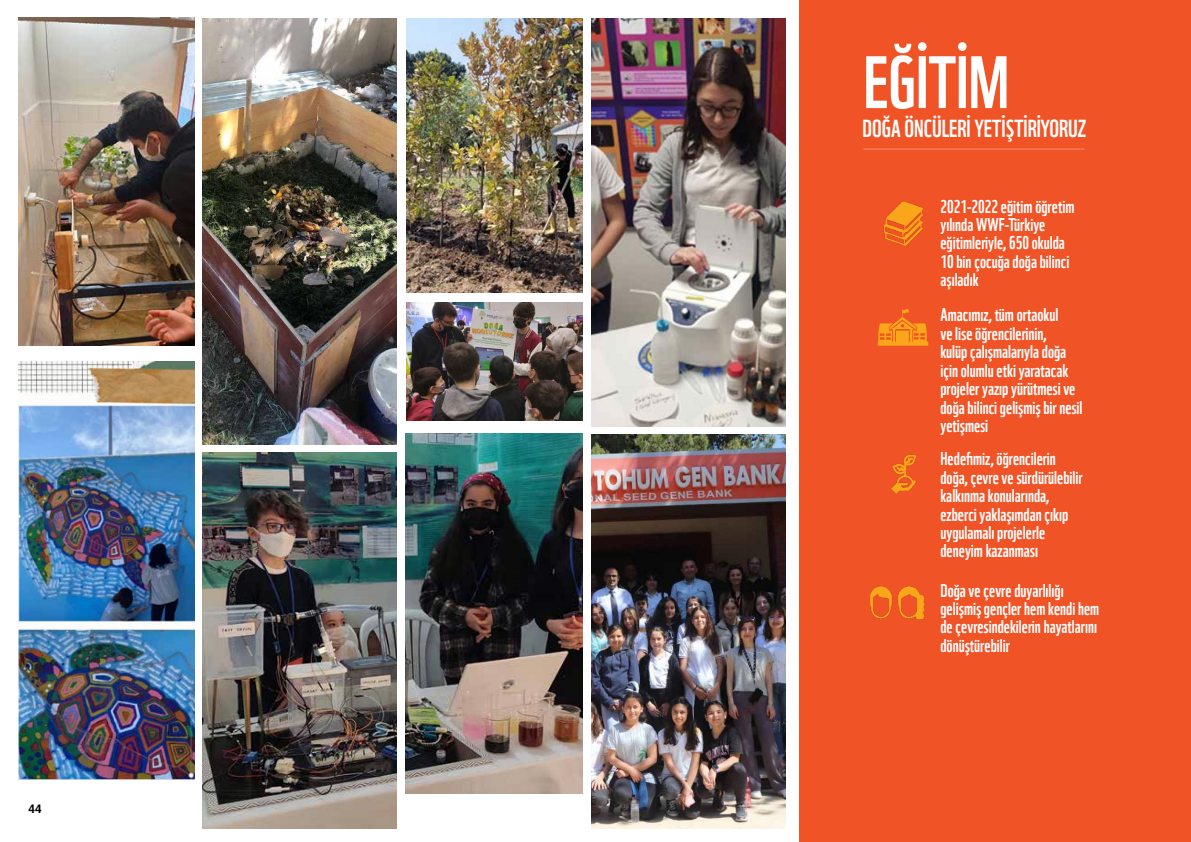
<style>
.page{position:relative;width:1191px;height:842px;background:#fff}
.page>*{position:absolute;margin:0;border:0;box-sizing:border-box;transform-origin:0 0}
.t1{font:72px "WWF";color:#fff}
.t2{font:24px "WWF";color:#fff}
.t3{font:18px/18.5px "WWF";color:#fff}
.t4{font:700 12px "Helvetica";color:#000}
</style>
<div class="page">
<div style="left:799px;top:0;width:392px;height:842px;background:#f05325"></div>
<hr style="left:863px;top:149px;width:221px;height:1px;background:#fab5b3">
<img style="left:883px;top:201px;width:41px;height:45px">
<img style="left:891px;top:454px;width:26px;height:40px">
<img style="left:870px;top:586px;width:55px;height:32px">
<svg style="left:877px;top:309px;width:51px;height:37px"></svg>
<img style="left:18px;top:17px;width:176px;height:329px">
<img style="left:18px;top:362px;width:176px;height:417px">
<img style="left:202px;top:452px;width:194px;height:376px">
<img style="left:591px;top:435px;width:194px;height:393px">
<img style="left:202px;top:18px;width:194px;height:426px">
<img style="left:591px;top:18px;width:194px;height:409px">
<img style="left:406px;top:18px;width:176px;height:274px">
<img style="left:406px;top:302px;width:176px;height:119px">
<img style="left:405px;top:433px;width:177px;height:361px">
<p class="t4" style="left:28px;top:801px;width:15px">44</p>
<h1 class="t1" style="left:863px;top:26px;width:147px">EĞİTİM</h1>
<h2 class="t2" style="left:862px;top:110px;width:225px">DOĞA ÖNCÜLERİ YETİŞTİRİYORUZ</h2>
<p class="t3" style="left:940px;top:195px;width:135px">2021-2022 eğitim öğretim yılında WWF-Türkiye eğitimleriyle, 650 okulda<br>10 bin çocuğa doğa bilinci aşıladık</p>
<p class="t3" style="left:940px;top:304px;width:144px">Amacımız, tüm ortaokul<br>ve lise öğrencilerinin,<br>kulüp çalışmalarıyla doğa için olumlu etki yaratacak projeler yazıp yürütmesi ve doğa bilinci gelişmiş bir nesil yetişmesi</p>
<p class="t3" style="left:940px;top:448px;width:144px">Hedefimiz, öğrencilerin doğa, çevre ve sürdürülebilir kalkınma konularında, ezberci yaklaşımdan çıkıp uygulamalı projelerle deneyim kazanması</p>
<p class="t3" style="left:940px;top:579px;width:160px">Doğa ve çevre duyarlılığı gelişmiş gençler hem kendi hem de çevresindekilerin hayatlarını dönüştürebilir</p>
</div>
